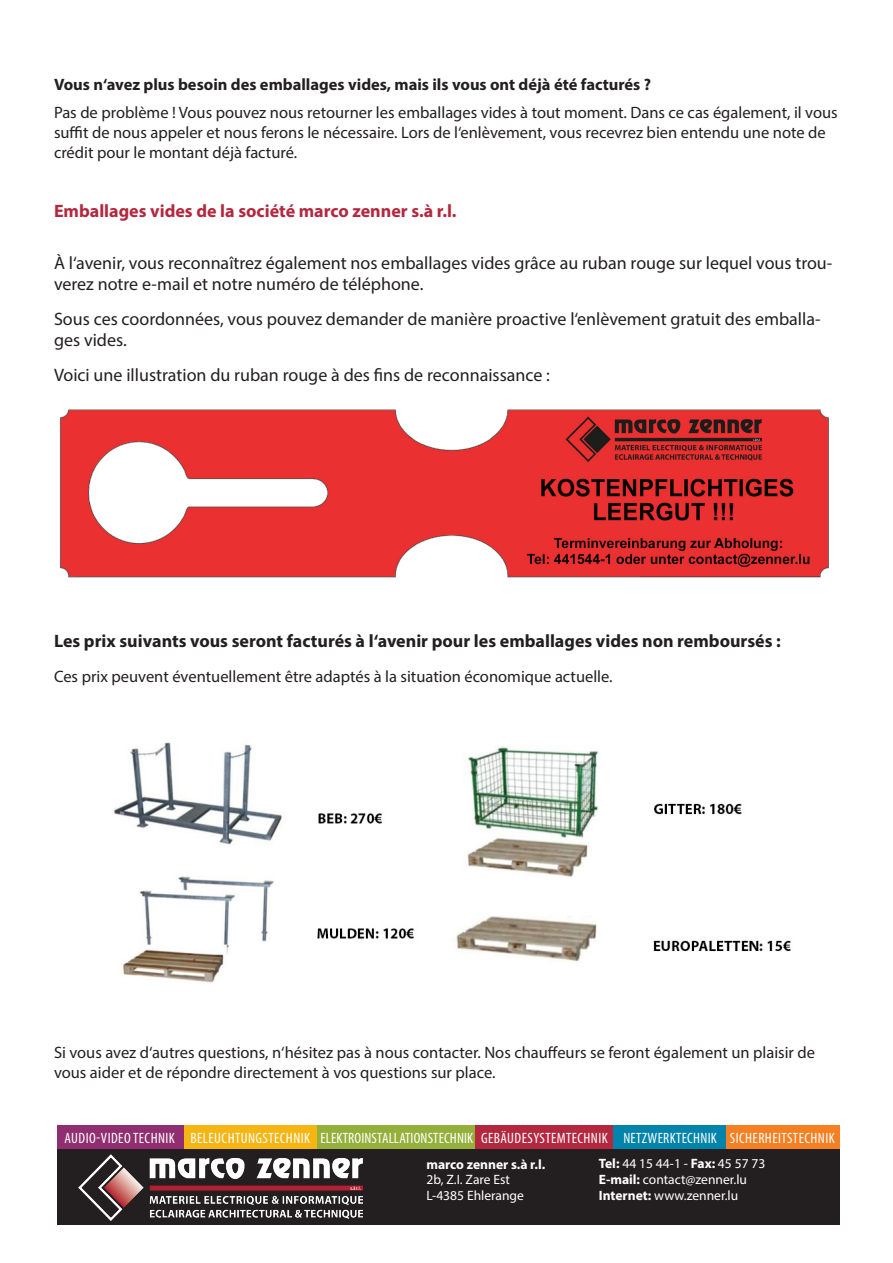
<style>
.page{position:relative;width:893px;height:1263px;background:#fff}
.page>*{position:absolute;margin:0;border:0;box-sizing:border-box;transform-origin:0 0}
.t1{font:18px/21.6px "Myriad Pro";color:#231f20}
.t2{font:700 18px "Myriad Pro";color:#231f20}
.t3{font:700 18px "Myriad Pro";color:#b3283f}
.t4{font:16.5px/19.8px "Myriad Pro";color:#231f20}
.t5{font:700 16.5px "Myriad Pro";color:#231f20}
.t6{font:condensed 15px "Myriad Pro";letter-spacing:.03em;color:#fff}
.t7{font:13.5px "Myriad Pro";color:#fff}
.t8{font:700 13.5px "Myriad Pro";color:#fff}
.s1{font-weight:700}
</style>
<div class="page">
<div style="left:57px;top:1134px;width:783px;height:91px;background:#231f20"></div>
<div style="left:57px;top:1125px;width:127px;height:24px;background:#912e71"></div>
<div style="left:184px;top:1125px;width:133px;height:24px;background:#f5b513"></div>
<div style="left:317px;top:1125px;width:163px;height:24px;background:#95b03a"></div>
<div style="left:476px;top:1125px;width:137px;height:24px;background:#b3283f"></div>
<div style="left:613px;top:1125px;width:113px;height:24px;background:#0084ab"></div>
<div style="left:726px;top:1125px;width:114px;height:24px;background:#f57f21"></div>
<img style="left:78px;top:1155px;width:285px;height:65px">
<img style="left:60px;top:409px;width:769px;height:169px">
<img style="left:114px;top:742px;width:300px;height:241px">
<img style="left:456px;top:746px;width:335px;height:216px">
<p class="t5" style="left:54px;top:73px;width:599px">Vous n‘avez plus besoin des emballages vides, mais ils vous ont déjà été facturés ?</p>
<p class="t4" style="left:54px;top:102px;width:785px">Pas de problème ! Vous pouvez nous retourner les emballages vides à tout moment. Dans ce cas également, il vous suffit de nous appeler et nous ferons le nécessaire. Lors de l‘enlèvement, vous recevrez bien entendu une note de crédit pour le montant déjà facturé.</p>
<p class="t3" style="left:54px;top:200px;width:404px">Emballages vides de la société marco zenner s.à r.l.</p>
<p class="t1" style="left:54px;top:252px;width:780px">À l‘avenir, vous reconnaîtrez également nos emballages vides grâce au ruban rouge sur lequel vous trou&shy;verez notre e-mail et notre numéro de téléphone.</p>
<p class="t1" style="left:54px;top:308px;width:768px">Sous ces coordonnées, vous pouvez demander de manière proactive l‘enlèvement gratuit des emballa&shy;ges vides.</p>
<p class="t1" style="left:54px;top:364px;width:497px">Voici une illustration du ruban rouge à des fins de reconnaissance :</p>
<p class="t2" style="left:54px;top:629px;width:728px">Les prix suivants vous seront facturés à l‘avenir pour les emballages vides non remboursés :</p>
<p class="t4" style="left:54px;top:667px;width:560px">Ces prix peuvent éventuellement être adaptés à la situation économique actuelle.</p>
<p class="t4" style="left:54px;top:1042px;width:763px">Si vous avez d‘autres questions, n‘hésitez pas à nous contacter. Nos chauffeurs se feront également un plaisir de vous aider et de répondre directement à vos questions sur place.</p>
<p class="t6" style="left:65px;top:1129px;width:772px">AUDIO-VIDEO TECHNIK BELEUCHTUNGSTECHNIK ELEKTROINSTALLATIONSTECHNIK GEBÄUDESYSTEMTECHNIK NETZWERKTECHNIK SICHERHEITSTECHNIK</p>
<p class="t8" style="left:426px;top:1155px;width:120px">marco zenner s.à r.l.</p>
<p class="t7" style="left:426px;top:1171px;width:85px">2b, Z.I. Zare Est</p>
<p class="t7" style="left:426px;top:1187px;width:99px">L-4385 Ehlerange</p>
<p class="t7" style="left:599px;top:1155px;width:168px"><span class="s1">Tel:</span> 44 15 44-1 - <span class="s1">Fax:</span> 45 57 73</p>
<p class="t7" style="left:599px;top:1171px;width:150px"><span class="s1">E-mail:</span> contact@zenner.lu</p>
<p class="t7" style="left:599px;top:1187px;width:141px"><span class="s1">Internet:</span> www.zenner.lu</p>
</div>
